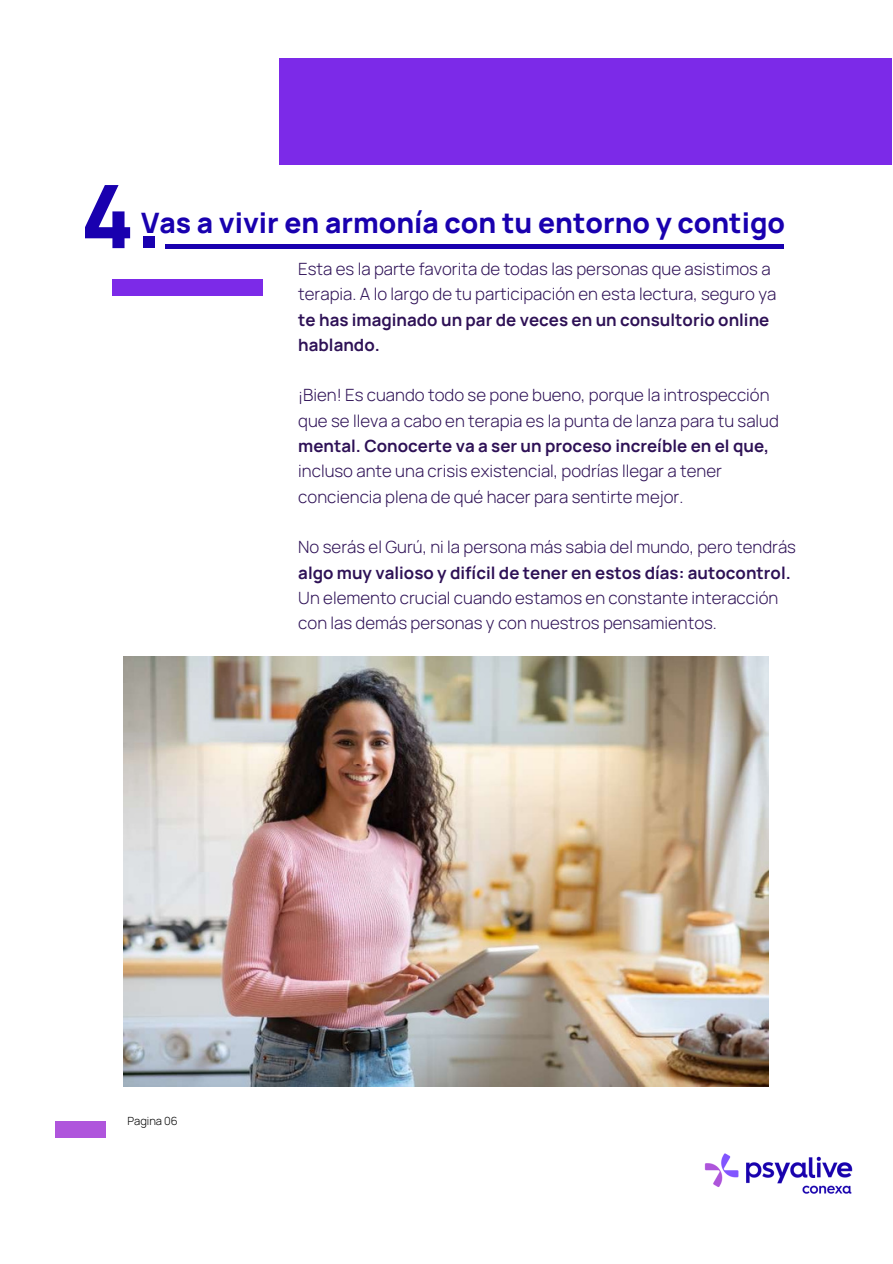
<style>
.page{position:relative;width:893px;height:1264px;background:#fff}
.page>*{position:absolute;margin:0;border:0;box-sizing:border-box;transform-origin:0 0}
.t1{font:800 87.6px "Manrope";color:#1900af}
.t2{font:800 28.05px "Manrope";color:#1900af}
.t3{font:300 16.8px/25.3px "Manrope";color:#2e1156}
.t4{font:700 16.8px/25.3px "Manrope";color:#2e1156}
.t5{font:300 11.25px "Manrope";color:#000}
</style>
<div class="page">
<div style="left:55px;top:1121px;width:51px;height:17px;background:#af55dc"></div>
<div style="left:112px;top:279px;width:151px;height:17px;background:#7c2ae8"></div>
<hr style="left:165px;top:244px;width:618px;height:4px;background:#1900af">
<img style="left:123px;top:656px;width:645px;height:430px">
<div style="left:279px;top:58px;width:613px;height:107px;background:#7c2ae8"></div>
<img style="left:704px;top:1153px;width:149px;height:41px">
<h1 class="t1" style="left:81px;top:155px;width:83px">4.</h1>
<h2 class="t2" style="left:141px;top:203px;width:645px">Vas a vivir en armonía con tu entorno y contigo</h2>
<p class="t3" style="left:298px;top:256px;width:479px">Esta es la parte favorita de todas las personas que asistimos a terapia. A lo largo de tu participación en esta lectura, seguro ya</p>
<p class="t4" style="left:298px;top:306px;width:472px">te has imaginado un par de veces en un consultorio online hablando.</p>
<p class="t3" style="left:298px;top:382px;width:482px">¡Bien! Es cuando todo se pone bueno, porque la introspección que se lleva a cabo en terapia es la punta de lanza para tu salud</p>
<p class="t4" style="left:298px;top:433px;width:472px">mental. Conocerte va a ser un proceso increíble en el que,</p>
<p class="t3" style="left:298px;top:458px;width:425px">incluso ante una crisis existencial, podrías llegar a tener conciencia plena de qué hacer para sentirte mejor.</p>
<p class="t3" style="left:298px;top:534px;width:499px">No serás el Gurú, ni la persona más sabia del mundo, pero tendrás</p>
<p class="t4" style="left:298px;top:559px;width:494px">algo muy valioso y difícil de tener en estos días: autocontrol.</p>
<p class="t3" style="left:298px;top:584px;width:481px">Un elemento crucial cuando estamos en constante interacción con las demás personas y con nuestros pensamientos.</p>
<p class="t5" style="left:127px;top:1113px;width:52px">Pagina 06</p>
</div>
